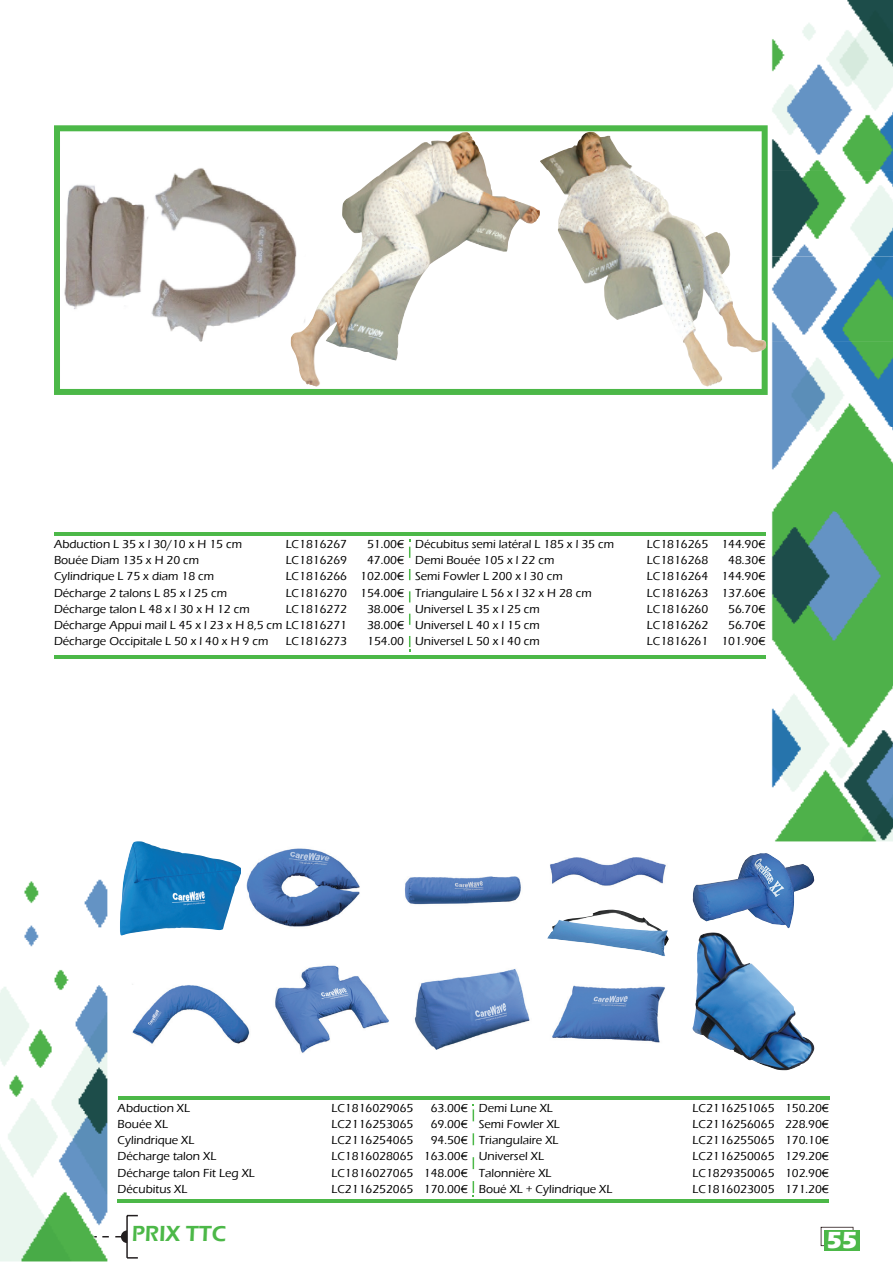
<style>
.page{position:relative;width:893px;height:1263px;background:#fff}
.page>*{position:absolute;margin:0;border:0;box-sizing:border-box;transform-origin:0 0}
.t1{font:700 24px "Eras ITC";color:#fff}
.t2{font:600 22.5px "Eras ITC";color:#4cb848}
.t3{font:500 12px/16.2px "Eras ITC";color:#000;text-align:justify}
</style>
<div class="page">
<img style="left:0;top:0;width:893px;height:1262px">
<svg style="left:409px;top:540px;width:1px;height:18px"></svg>
<svg style="left:409px;top:636px;width:1px;height:16px"></svg>
<svg style="left:473px;top:1103px;width:1px;height:18px"></svg>
<svg style="left:473px;top:1133px;width:1px;height:12px"></svg>
<svg style="left:473px;top:1157px;width:1px;height:12px"></svg>
<svg style="left:473px;top:1181px;width:1px;height:16px"></svg>
<hr style="left:54px;top:655px;width:711px;height:3px;background:#4cb848">
<hr style="left:118px;top:1200px;width:711px;height:3px;background:#4cb848">
<hr style="left:55px;top:533px;width:711px;height:3px;background:#4cb848">
<hr style="left:118px;top:1097px;width:712px;height:3px;background:#4cb848">
<svg style="left:54px;top:125px;width:714px;height:270px"></svg>
<img style="left:59px;top:151px;width:232px;height:207px">
<svg style="left:821px;top:1227px;width:32px;height:19px"></svg>
<div style="left:824px;top:1230px;width:36px;height:21px;background:#4cb848"></div>
<img style="left:291px;top:132px;width:475px;height:255px">
<img style="left:120px;top:841px;width:122px;height:94px">
<img style="left:693px;top:853px;width:121px;height:75px">
<img style="left:242px;top:844px;width:121px;height:88px">
<img style="left:401px;top:874px;width:122px;height:33px">
<img style="left:130px;top:982px;width:121px;height:65px">
<img style="left:547px;top:855px;width:122px;height:33px">
<img style="left:271px;top:962px;width:121px;height:96px">
<img style="left:547px;top:910px;width:122px;height:46px">
<img style="left:693px;top:932px;width:121px;height:138px">
<img style="left:410px;top:965px;width:122px;height:89px">
<img style="left:547px;top:982px;width:122px;height:64px">
<hr style="left:126px;top:1215px;width:2px;height:43px;background:#231f20">
<svg style="left:94px;top:1236px;width:15px;height:1px"></svg>
<svg style="left:115px;top:1230px;width:12px;height:13px"></svg>
<p class="t3" style="left:54px;top:536px;width:295px;text-align:left">Abduction L 35 x l 30/10 x H 15 cm<br>Bouée Diam 135 x H 20 cm<br>Cylindrique L 75 x diam 18 cm<br>Décharge 2 talons L 85 x l 25 cm<br>Décharge talon L 48 x l 30 x H 12 cm<br>Décharge Appui mail L 45 x l 23 x H 8,5 cm LC1816271<br>Décharge Occipitale L 50 x l 40 x H 9 cm</p>
<p class="t3" style="left:286px;top:536px;width:63px">LC1816267<br>LC1816269<br>LC1816266<br>LC1816270<br>LC1816272</p>
<p class="t3" style="left:286px;top:633px;width:63px">LC1816273</p>
<p class="t3" style="left:360px;top:536px;width:46px;text-align:center">51.00€<br>47.00€<br>102.00€<br>154.00€<br>38.00€<br>38.00€<br>154.00</p>
<p class="t3" style="left:415px;top:536px;width:200px;text-align:left">Décubitus semi latéral L 185 x l 35 cm<br>Demi Bouée 105 x l 22 cm<br>Semi Fowler L 200 x l 30 cm<br>Triangulaire L 56 x l 32 x H 28 cm<br>Universel L 35 x l 25 cm<br>Universel L 40 x l 15 cm<br>Universel L 50 x l 40 cm</p>
<p class="t3" style="left:647px;top:536px;width:63px">LC1816265<br>LC1816268<br>LC1816264<br>LC1816263<br>LC1816260<br>LC1816262<br>LC1816261</p>
<p class="t3" style="left:721px;top:536px;width:46px;text-align:center">144.90€<br>48.30€<br>144.90€<br>137.60€<br>56.70€<br>56.70€<br>101.90€</p>
<p class="t3" style="left:118px;top:1100px;width:139px;text-align:left">Abduction XL<br>Bouée XL<br>Cylindrique XL<br>Décharge talon XL<br>Décharge talon Fit Leg XL<br>Décubitus XL</p>
<p class="t3" style="left:332px;top:1100px;width:83px">LC1816029065<br>LC2116253065<br>LC2116254065<br>LC1816028065<br>LC1816027065<br>LC2116252065</p>
<p class="t3" style="left:424px;top:1100px;width:46px;text-align:center">63.00€<br>69.00€<br>94.50€<br>163.00€<br>148.00€<br>170.00€</p>
<p class="t3" style="left:479px;top:1100px;width:135px;text-align:left">Demi Lune XL<br>Semi Fowler XL<br>Triangulaire XL<br>Universel XL<br>Talonnière XL<br>Boué XL + Cylindrique XL</p>
<p class="t3" style="left:692px;top:1100px;width:83px">LC2116251065<br>LC2116256065<br>LC2116255065<br>LC2116250065<br>LC1829350065<br>LC1816023005</p>
<p class="t3" style="left:785px;top:1100px;width:46px">150.20€ 228.90€ 170.10€ 129.20€ 102.90€ 171.20€</p>
<h2 class="t2" style="left:132px;top:1221px;width:96px">PRIX TTC</h2>
<h1 class="t1" style="left:826px;top:1226px;width:33px">55</h1>
</div>
